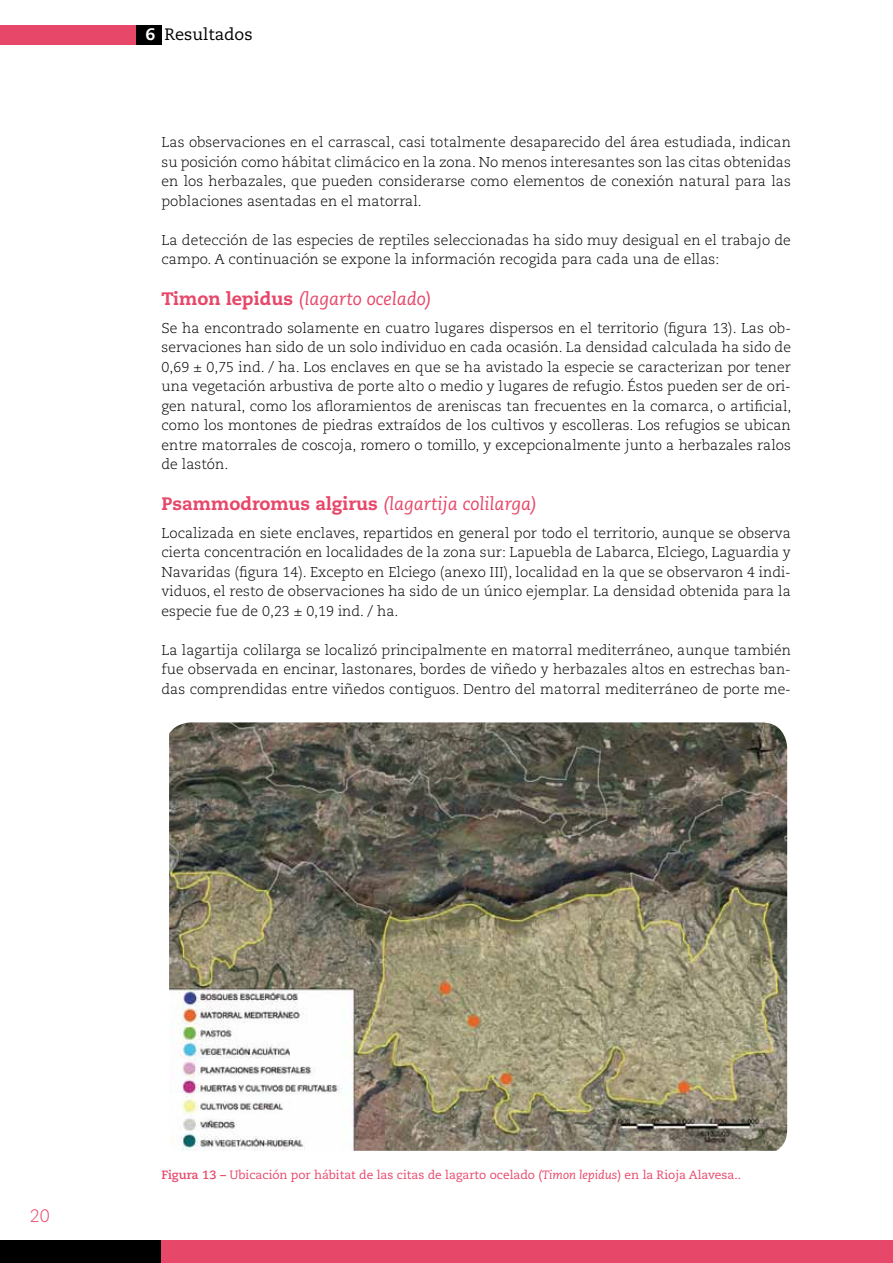
<style>
.page{position:relative;width:893px;height:1263px;background:#fff}
.page>*{position:absolute;margin:0;border:0;box-sizing:border-box;transform-origin:0 0}
.t1{font:italic 18px "Caecilia LT Std";color:#e74769}
.t2{font:300 18px "Caecilia LT Std";color:#e74769}
.t3{font:16.5px "Caecilia LT Std";color:#000}
.t4{font:300 14.25px/19.5px "Caecilia LT Std";color:#000;text-align:justify}
.t5{font:12px "Caecilia LT Std";color:#e74769}
.s1{font-weight:800;color:#fff}
.s2{font-weight:800;font-style:normal}
.s3{font-weight:700}
.s4{font-style:italic}
</style>
<div class="page">
<div style="left:0;top:26px;width:162px;height:19px;background:#000"></div>
<div style="left:0;top:26px;width:135px;height:19px;background:#e74769"></div>
<div style="left:0;top:1240px;width:162px;height:23px;background:#000"></div>
<div style="left:162px;top:1240px;width:731px;height:23px;background:#e74769"></div>
<img style="left:169px;top:722px;width:618px;height:429px">
<p class="t3" style="left:145px;top:25px;width:109px"><span class="s1">6</span> Resultados</p>
<p class="t4" style="left:162px;top:133px;width:631px">Las observaciones en el carrascal, casi totalmente desaparecido del área estudiada, indican su posición como hábitat climácico en la zona. No menos interesantes son las citas obtenidas en los herbazales, que pueden considerarse como elementos de conexión natural para las poblaciones asentadas en el matorral.</p>
<p class="t4" style="left:162px;top:230px;width:631px">La detección de las especies de reptiles seleccionadas ha sido muy desigual en el trabajo de campo. A continuación se expone la información recogida para cada una de ellas:</p>
<p class="t1" style="left:162px;top:288px;width:272px"><span class="s2">Timon lepidus</span> (lagarto ocelado)</p>
<p class="t4" style="left:162px;top:318px;width:631px">Se ha encontrado solamente en cuatro lugares dispersos en el territorio (figura 13). Las ob&shy;servaciones han sido de un solo individuo en cada ocasión. La densidad calculada ha sido de 0,69 ± 0,75 ind. / ha. Los enclaves en que se ha avistado la especie se caracterizan por tener una vegetación arbustiva de porte alto o medio y lugares de refugio. Éstos pueden ser de ori&shy;gen natural, como los afloramientos de areniscas tan frecuentes en la comarca, o artificial, como los montones de piedras extraídos de los cultivos y escolleras. Los refugios se ubican entre matorrales de coscoja, romero o tomillo, y excepcionalmente junto a herbazales ralos de lastón.</p>
<p class="t1" style="left:162px;top:493px;width:377px"><span class="s2">Psammodromus algirus</span> (lagartija colilarga)</p>
<p class="t4" style="left:162px;top:523px;width:631px">Localizada en siete enclaves, repartidos en general por todo el territorio, aunque se observa cierta concentración en localidades de la zona sur: Lapuebla de Labarca, Elciego, Laguardia y Navaridas (figura 14). Excepto en Elciego (anexo III), localidad en la que se observaron 4 indi&shy;viduos, el resto de observaciones ha sido de un único ejemplar. La densidad obtenida para la especie fue de 0,23 ± 0,19 ind. / ha.</p>
<p class="t4" style="left:162px;top:640px;width:631px">La lagartija colilarga se localizó principalmente en matorral mediterráneo, aunque también fue observada en encinar, lastonares, bordes de viñedo y herbazales altos en estrechas ban&shy;das comprendidas entre viñedos contiguos. Dentro del matorral mediterráneo de porte me-</p>
<p class="t2" style="left:30px;top:1205px;width:22px">20</p>
<p class="t5" style="left:162px;top:1167px;width:581px"><span class="s3">Figura 13 –</span> Ubicación por hábitat de las citas de lagarto ocelado (<span class="s4">Timon lepidus</span>) en la Rioja Alavesa..</p>
</div>
